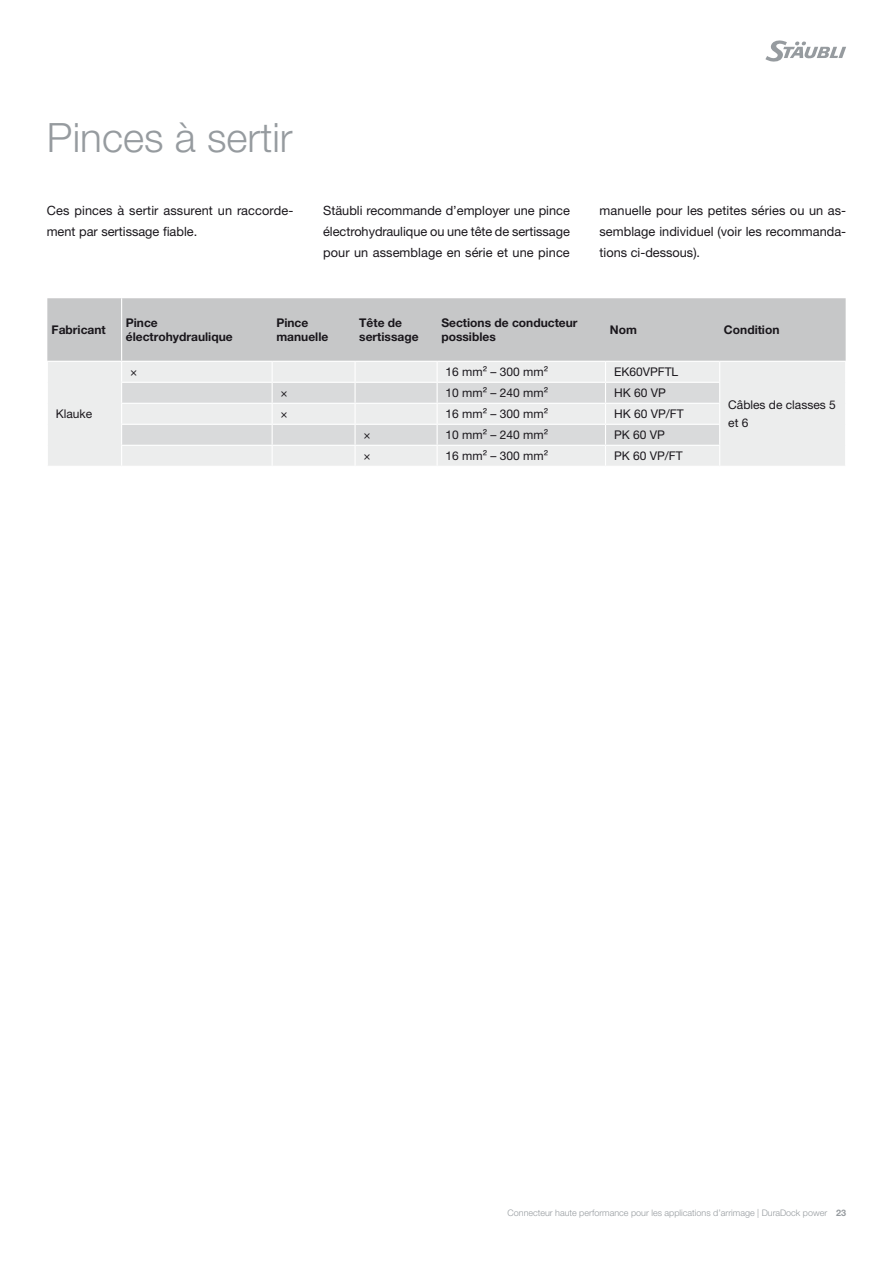
<style>
.page{position:relative;width:893px;height:1263px;background:#fff}
.page>*{position:absolute;margin:0;border:0;box-sizing:border-box;transform-origin:0 0}
.Headline_Inside_FR{font:300 40.5px "Helvetica Neue LTW1 G";color:#969b9f}
.RunningText_Inside_F{font:12.75px/21px "Helvetica Neue LTW1 G";letter-spacing:.005em;color:#1a171c;text-align:justify}
.Table_Body_neutral{font:12px/18px "Helvetica Neue LTW1 G";color:#1a171c}
.Table_Header_neutral{font:700 12px/13.5px "Helvetica Neue LTW1 G";color:#1a171c}
.t1{font:300 9px "Helvetica Neue LTW1 G";color:#969b9f}
.s1{font-weight:700}
</style>
<div class="page">
<svg style="left:765px;top:40px;width:81px;height:22px"></svg>
<div style="left:47px;top:298px;width:799px;height:63px;background:#c6c7c8"></div>
<div style="left:48px;top:362px;width:797px;height:104px;background:#eceded"></div>
<svg style="left:121px;top:362px;width:599px;height:104px;background:#e5e6e7"></svg>
<hr style="left:121px;top:298px;width:1px;height:63px;background:#fff">
<p class="Headline_Inside_FR" style="left:47px;top:113px;width:247px">Pinces à sertir</p>
<p class="RunningText_Inside_F" style="left:47px;top:200px;width:248px">Ces pinces à sertir assurent un raccorde&shy;ment par sertissage fiable.</p>
<p class="RunningText_Inside_F" style="left:323px;top:200px;width:248px">Stäubli recommande d’employer une pince électrohydraulique ou une tête de sertissage pour un assemblage en série et une pince</p>
<p class="RunningText_Inside_F" style="left:600px;top:200px;width:248px">manuelle pour les petites séries ou un as&shy;semblage individuel (voir les recommanda&shy;tions ci-dessous).</p>
<p class="Table_Header_neutral" style="left:52px;top:323px;width:56px">Fabricant</p>
<p class="Table_Header_neutral" style="left:126px;top:316px;width:108px">Pince électrohydraulique</p>
<p class="Table_Header_neutral" style="left:276px;top:316px;width:53px">Pince manuelle</p>
<p class="Table_Header_neutral" style="left:359px;top:316px;width:61px">Tête de sertissage</p>
<p class="Table_Header_neutral" style="left:441px;top:316px;width:138px">Sections de conducteur possibles</p>
<p class="Table_Header_neutral" style="left:610px;top:323px;width:29px">Nom</p>
<p class="Table_Header_neutral" style="left:724px;top:323px;width:57px">Condition</p>
<p class="Table_Body_neutral" style="left:56px;top:405px;width:38px">Klauke</p>
<p class="Table_Body_neutral" style="left:130px;top:363px;width:9px">×</p>
<p class="Table_Body_neutral" style="left:446px;top:363px;width:104px">16 mm² – 300 mm²</p>
<p class="Table_Body_neutral" style="left:614px;top:363px;width:66px">EK60VPFTL</p>
<p class="Table_Body_neutral" style="left:281px;top:384px;width:9px">×</p>
<p class="Table_Body_neutral" style="left:446px;top:384px;width:104px">10 mm² – 240 mm²</p>
<p class="Table_Body_neutral" style="left:614px;top:384px;width:53px">HK 60 VP</p>
<p class="Table_Body_neutral" style="left:281px;top:405px;width:9px">×</p>
<p class="Table_Body_neutral" style="left:446px;top:405px;width:104px">16 mm² – 300 mm²</p>
<p class="Table_Body_neutral" style="left:614px;top:405px;width:71px">HK 60 VP/FT</p>
<p class="Table_Body_neutral" style="left:364px;top:426px;width:9px">×</p>
<p class="Table_Body_neutral" style="left:446px;top:426px;width:104px">10 mm² – 240 mm²</p>
<p class="Table_Body_neutral" style="left:614px;top:426px;width:52px">PK 60 VP</p>
<p class="Table_Body_neutral" style="left:364px;top:447px;width:9px">×</p>
<p class="Table_Body_neutral" style="left:446px;top:447px;width:104px">16 mm² – 300 mm²</p>
<p class="Table_Body_neutral" style="left:614px;top:447px;width:70px">PK 60 VP/FT</p>
<p class="Table_Body_neutral" style="left:728px;top:396px;width:109px">Câbles de classes 5 et 6</p>
<p class="t1" style="left:507px;top:1207px;width:340px">Connecteur haute performance pour les applications d’arrimage | DuraDock power <span class="s1">23</span></p>
</div>
